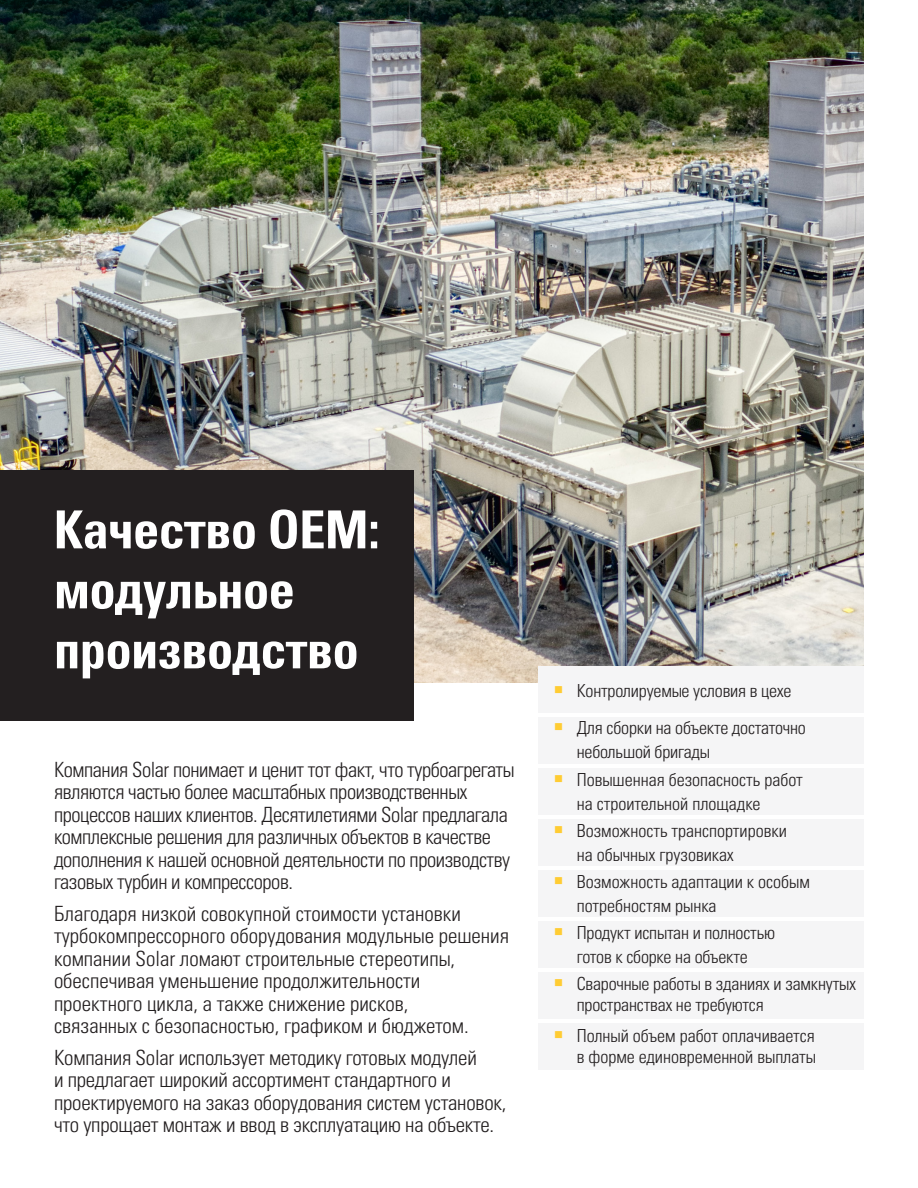
<style>
.page{position:relative;width:918px;height:1188px;background:#fff}
.page>*{position:absolute;margin:0;border:0;box-sizing:border-box;transform-origin:0 0}
.t1{font:52.5px/60px "Univers LTCYR 67 Bold Cond";letter-spacing:-.01em;color:#fff}
.t2{font:21px/22.5px "Univers LTCYR 47 Light Cond";letter-spacing:-.01em;color:#231f20}
.t3{font:18px/27px "Univers LTCYR 47 Light Cond";letter-spacing:-.01em;color:#231f20}
</style>
<div class="page">
<img style="left:0;top:0;width:864px;height:683px">
<div style="left:0;top:471px;width:414px;height:250px;background:#231f20"></div>
<div style="left:538px;top:666px;width:326px;height:46px;background:#f5f5f6"></div>
<div style="left:538px;top:717px;width:326px;height:47px;background:#f5f5f6"></div>
<div style="left:538px;top:768px;width:326px;height:46px;background:#f5f5f6"></div>
<div style="left:538px;top:819px;width:326px;height:47px;background:#f5f5f6"></div>
<div style="left:538px;top:870px;width:326px;height:46px;background:#f5f5f6"></div>
<div style="left:538px;top:921px;width:326px;height:47px;background:#f5f5f6"></div>
<div style="left:538px;top:972px;width:326px;height:46px;background:#f5f5f6"></div>
<div style="left:538px;top:1023px;width:326px;height:46px;background:#f5f5f6"></div>
<h1 class="t1" style="left:54px;top:499px;width:327px">Качество OEM: модульное производство</h1>
<p class="t2" style="left:54px;top:757px;width:462px">Компания Solar понимает и ценит тот факт, что турбоагрегаты являются частью более масштабных производственных процессов наших клиентов. Десятилетиями Solar предлагала комплексные решения для различных объектов в качестве дополнения к нашей основной деятельности по производству газовых турбин и компрессоров.</p>
<p class="t2" style="left:54px;top:901px;width:457px">Благодаря низкой совокупной стоимости установки турбокомпрессорного оборудования модульные решения компании Solar ломают строительные стереотипы, обеспечивая уменьшение продолжительности проектного цикла, а также снижение рисков,<br>связанных с безопасностью, графиком и бюджетом.</p>
<p class="t2" style="left:54px;top:1045px;width:454px">Компания Solar использует методику готовых модулей<br>и предлагает широкий ассортимент стандартного и проектируемого на заказ оборудования систем установок, что упрощает монтаж и ввод в эксплуатацию на объекте.</p>
<p class="t3" style="left:577px;top:671px;width:231px;line-height:36.8px">Контролируемые условия в цехе<br>Для сборки на объекте достаточно</p>
<p class="t3" style="left:577px;top:737px;width:228px;line-height:27.8px">небольшой бригады<br>Повышенная безопасность работ</p>
<p class="t3" style="left:577px;top:789px;width:212px">на строительной площадке<br>Возможность транспортировки</p>
<p class="t3" style="left:577px;top:840px;width:235px">на обычных грузовиках<br>Возможность адаптации к особым</p>
<p class="t3" style="left:577px;top:891px;width:200px">потребностям рынка<br>Продукт испытан и полностью</p>
<p class="t3" style="left:577px;top:942px;width:281px">готов к сборке на объекте<br>Сварочные работы в зданиях и замкнутых</p>
<p class="t3" style="left:577px;top:988px;width:240px;line-height:31.5px">пространствах не требуются<br>Полный объем работ оплачивается</p>
<p class="t3" style="left:577px;top:1042px;width:241px">в форме единовременной выплаты</p>
</div>
